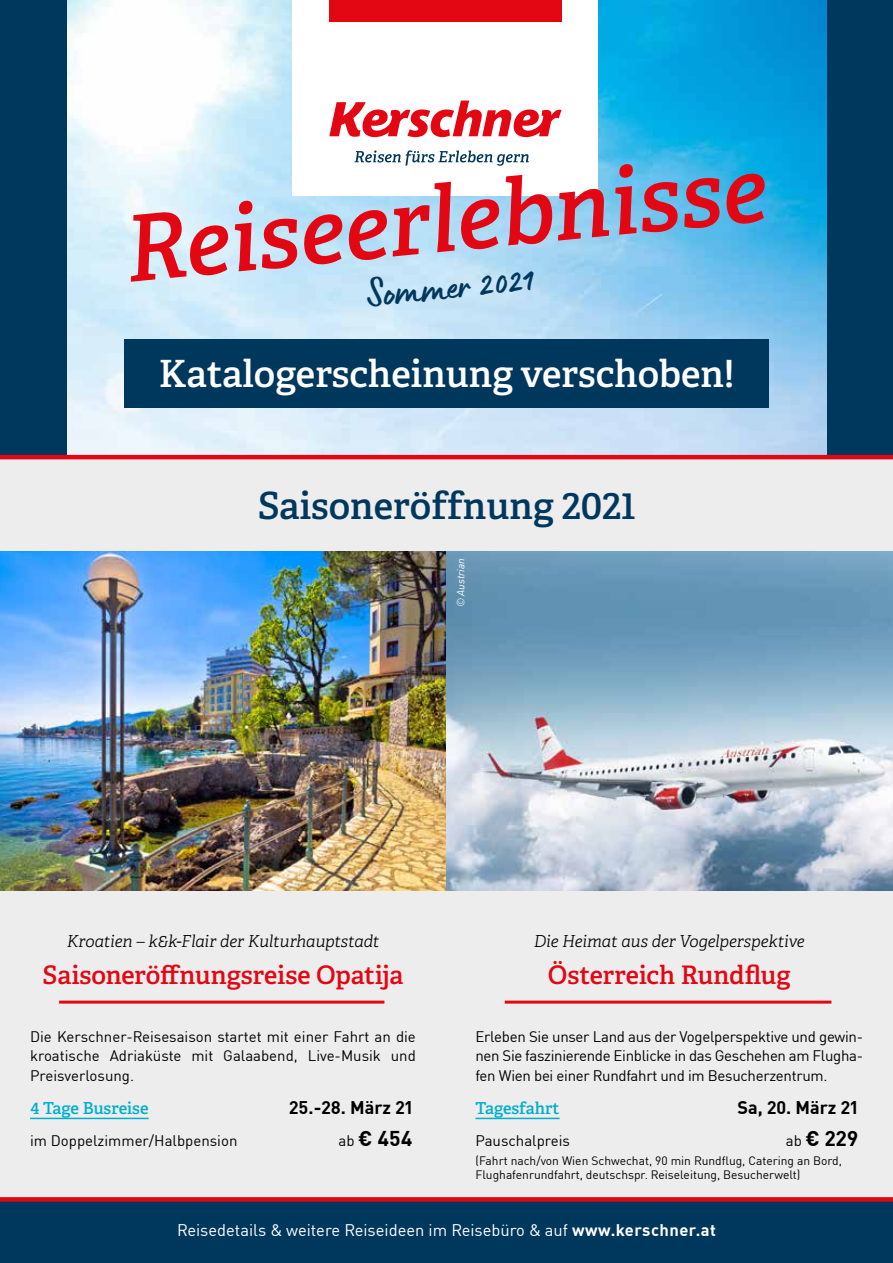
<style>
.page{position:relative;width:893px;height:1263px;background:#fff}
.page>*{position:absolute;margin:0;border:0;box-sizing:border-box;transform-origin:0 0}
.t1{font:italic 600 91.2px "Adelle";color:#e30613}
.t2{font:42px "Lumios Marker";color:#00375d}
.t3{font:600 37.5px "Adelle";color:#fff}
.t4{font:600 37.5px "Adelle";color:#00375d}
.t5{font:600 25.5px "Adelle";color:#e30613}
.t6{font:700 21px "DIN Pro";color:#000}
.t7{font:700 18px "DIN Pro";color:#000}
.t8{font:italic 300 16.5px "Adelle";letter-spacing:-.01em;color:#000}
.t9{font:16.5px "DIN Pro";color:#fff}
.t10{font:600 16.5px "Adelle";letter-spacing:-.005em;color:#00aecd}
.t11{font:15px/19.5px "DIN Pro";color:#000;text-align:justify}
.t12{font:12px/14.4px "DIN Pro";color:#000}
.t13{font:italic 10.5px "DIN Pro";color:#fff}
.s1{font-weight:400;font-size:15px}
.s2{font-weight:700}
</style>
<div class="page">
<div style="left:1px;top:0;width:892px;height:459px;background:#00375d"></div>
<img style="left:67px;top:0;width:759px;height:455px">
<div style="left:0;top:891px;width:446px;height:306px;background:#ededed"></div>
<div style="left:1px;top:1198px;width:892px;height:65px;background:#00375d"></div>
<img style="left:0;top:551px;width:893px;height:340px">
<div style="left:445px;top:891px;width:448px;height:306px;background:#ededed"></div>
<div style="left:293px;top:0;width:305px;height:196px;background:#fff"></div>
<svg style="left:329px;top:101px;width:232px;height:36px"></svg>
<svg style="left:354px;top:150px;width:175px;height:16px"></svg>
<div style="left:329px;top:0;width:232px;height:21px;background:#e30613"></div>
<div style="left:124px;top:339px;width:645px;height:69px;background:#00375d"></div>
<div style="left:0;top:458px;width:893px;height:93px;background:#ededed"></div>
<hr style="left:0;top:455px;width:893px;height:4px;background:#e30613">
<div style="left:0;top:1197px;width:893px;height:5px;background:#e30613"></div>
<hr style="left:30px;top:1118px;width:119px;height:1px;background:#00aecd">
<hr style="left:59px;top:1000px;width:325px;height:3px;background:#e30613">
<hr style="left:475px;top:1118px;width:85px;height:1px;background:#00aecd">
<hr style="left:505px;top:1000px;width:326px;height:3px;background:#e30613">
<h1 class="t1" style="left:119px;top:196px;width:645px;rotate:-6deg">Reiseerlebnisse</h1>
<h2 class="t2" style="left:362px;top:268px;width:171px;rotate:-6deg">Sommer 2021</h2>
<h3 class="t3" style="left:159px;top:351px;width:577px">Katalogerscheinung verschoben!</h3>
<h3 class="t4" style="left:258px;top:482px;width:379px">Saisoneröffnung 2021</h3>
<p class="t13" style="left:453px;top:607px;width:51px;rotate:-90deg">© Austrian</p>
<p class="t8" style="left:67px;top:931px;width:314px">Kroatien – k&amp;k-Flair der Kulturhauptstadt</p>
<h3 class="t5" style="left:43px;top:959px;width:362px">Saisoneröffnungsreise Opatija</h3>
<p class="t11" style="left:30px;top:1025px;width:387px">Die Kerschner-Reisesaison startet mit einer Fahrt an die kroatische Adriaküste mit Galaabend, Live-Musik und Preisverlosung.</p>
<p class="t10" style="left:30px;top:1098px;width:120px">4 Tage Busreise</p>
<p class="t7" style="left:289px;top:1093px;width:125px">25.-28. März 21</p>
<p class="t11" style="left:30px;top:1130px;width:209px">im Doppelzimmer/Halbpension</p>
<h3 class="t6" style="left:338px;top:1122px;width:76px"><span class="s1">ab</span> € 454</h3>
<p class="t8" style="left:534px;top:931px;width:272px">Die Heimat aus der Vogelperspektive</p>
<h3 class="t5" style="left:548px;top:959px;width:244px">Österreich Rundflug</h3>
<p class="t11" style="left:475px;top:1025px;width:389px">Erleben Sie unser Land aus der Vogelperspektive und gewin&shy;nen Sie faszinierende Einblicke in das Geschehen am Flugha&shy;fen Wien bei einer Rundfahrt und im Besucherzentrum.</p>
<p class="t10" style="left:475px;top:1098px;width:86px">Tagesfahrt</p>
<p class="t7" style="left:737px;top:1093px;width:122px">Sa, 20. März 21</p>
<p class="t11" style="left:475px;top:1130px;width:96px">Pauschalpreis</p>
<h3 class="t6" style="left:786px;top:1122px;width:74px"><span class="s1">ab</span> € 229</h3>
<p class="t12" style="left:475px;top:1152px;width:368px">(Fahrt nach/von Wien Schwechat, 90 min Rundflug, Catering an Bord,<br>Flughafenrundfahrt, deutschspr. Reiseleitung, Besucherwelt)</p>
<p class="t9" style="left:177px;top:1218px;width:540px">Reisedetails &amp; weitere Reiseideen im Reisebüro &amp; auf <span class="s2">www.kerschner.at</span></p>
</div>
